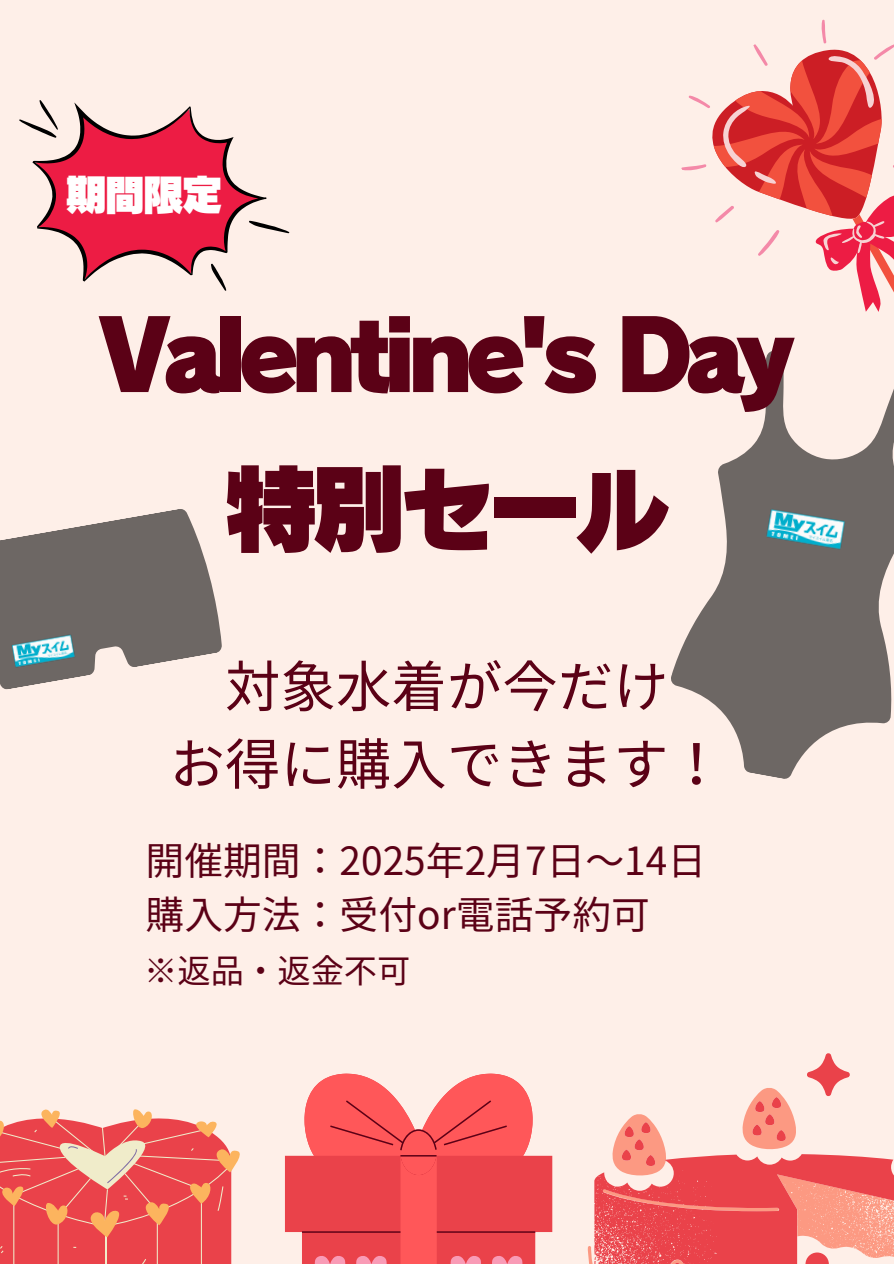
<style>
.page{position:relative;width:894px;height:1264px;background:#fff}
.page>*{position:absolute;margin:0;border:0;box-sizing:border-box;transform-origin:0 0}
.t1{font:97.35px/153.4px "Canva Rodin Cattleya Pro UB";letter-spacing:-.095em;color:#5b0116;text-align:center}
.t2{font:55.35px/77.6px "Noto Sans JP";color:#5b0116;text-align:center}
.t3{font:42.75px "Canva Rodin Cattleya Pro UB";color:#fff}
.t4{font:38.85px/53.8px "Noto Sans JP";color:#5b0116}
.t5{font:33.3px "Noto Sans JP";color:#5b0116}
</style>
<div class="page">
<div style="left:0;top:0;width:893px;height:1263px;background:#feefe8"></div>
<svg style="left:594px;top:1053px;width:299px;height:210px"></svg>
<svg style="left:535px;top:1155px;width:17px;height:108px;fill:#ea424a"></svg>
<svg style="left:0;top:1073px;width:535px;height:190px"></svg>
<svg style="left:829px;top:269px;width:64px;height:43px"></svg>
<svg style="left:681px;top:19px;width:212px;height:250px"></svg>
<svg style="left:671px;top:350px;width:222px;height:429px;fill:#6d6764"></svg>
<svg style="left:0;top:509px;width:222px;height:181px"></svg>
<img style="left:7px;top:631px;width:71px;height:39px">
<svg style="left:19px;top:100px;width:270px;height:190px"></svg>
<img style="left:760px;top:505px;width:87px;height:49px">
<h1 class="t3" style="left:65px;top:173px;width:160px">期間限定</h1>
<p class="t1" style="left:98px;top:278px;width:699px">Valentine's Day特別セール</p>
<p class="t2" style="left:169px;top:645px;width:556px">対象水着が今だけ<br>お得に購入できます！</p>
<h3 class="t4" style="left:145px;top:831px;width:548px">開催期間：2025年2月 7日〜14日購入方法：受付or電話予約可</h3>
<p class="t5" style="left:144px;top:944px;width:268px">※返品・返金不可</p>
</div>
